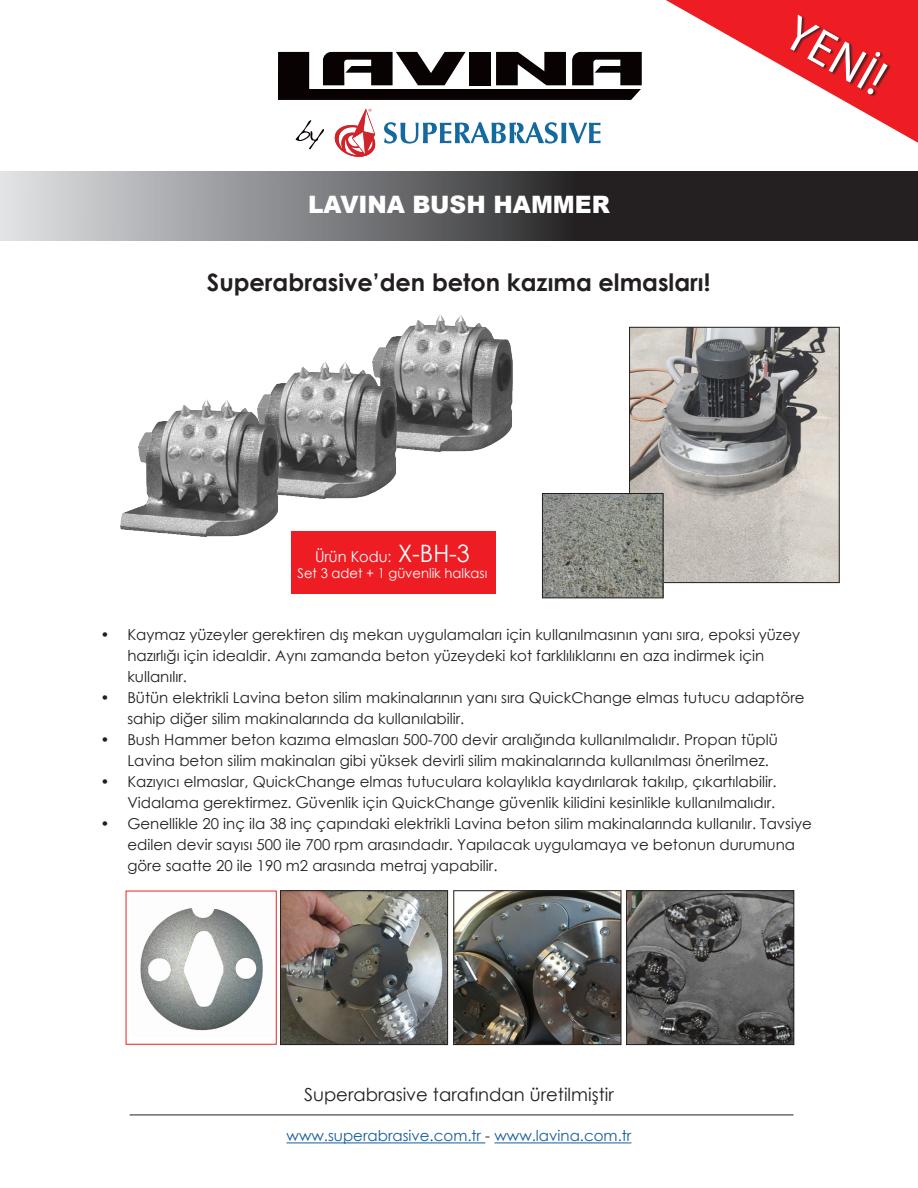
<style>
.page{position:relative;width:918px;height:1188px;background:#fff}
.page>*{position:absolute;margin:0;border:0;box-sizing:border-box;transform-origin:0 0}
.t1{font:49.65px "Myriad Pro";color:#fff}
.t2{font:700 24px "Century Gothic";color:#231f20}
.t3{font:900 24px "Arial";color:#fff}
.t4{font:18px "Century Gothic";color:#231f20}
.t5{font:15px/21px "Century Gothic";color:#231f20}
.t6{font:15px "Century Gothic";color:#175d9e}
.t7{font:15px "Century Gothic";color:#fff}
.t8{font:13.5px "Century Gothic";color:#fff}
.s1{font-size:24px}
.s2{color:#231f20}
</style>
<div class="page">
<svg style="left:0;top:171px;width:918px;height:69px;background:#636264"></svg>
<hr style="left:287px;top:1142px;width:198px;height:1px;background:#175d9e">
<hr style="left:494px;top:1142px;width:137px;height:1px;background:#175d9e">
<hr style="left:130px;top:1115px;width:664px;height:1px;background:#231f20">
<div style="left:291px;top:531px;width:204px;height:63px;background:#ee1d23"></div>
<img style="left:386px;top:314px;width:127px;height:138px">
<img style="left:278px;top:346px;width:125px;height:153px">
<img style="left:120px;top:384px;width:164px;height:153px">
<img style="left:282px;top:892px;width:164px;height:151px">
<div style="left:280px;top:890px;width:168px;height:155px;border:1px solid #231f20"></div>
<img style="left:455px;top:892px;width:164px;height:151px">
<div style="left:453px;top:890px;width:168px;height:155px;border:1px solid #231f20"></div>
<img style="left:628px;top:892px;width:164px;height:151px">
<div style="left:626px;top:890px;width:168px;height:155px;border:1px solid #231f20"></div>
<img style="left:140px;top:908px;width:123px;height:123px">
<div style="left:126px;top:891px;width:151px;height:154px;border:1px solid #ee1d23"></div>
<img style="left:631px;top:329px;width:207px;height:252px">
<div style="left:629px;top:327px;width:211px;height:256px;border:1px solid #231f20"></div>
<img style="left:544px;top:495px;width:117px;height:101px">
<div style="left:542px;top:493px;width:121px;height:105px;border:1px solid #231f20"></div>
<svg style="left:334px;top:109px;width:42px;height:48px"></svg>
<svg style="left:384px;top:122px;width:217px;height:22px"></svg>
<svg style="left:278px;top:52px;width:364px;height:48px"></svg>
<svg style="left:296px;top:120px;width:28px;height:29px"></svg>
<svg style="left:666px;top:0;width:252px;height:143px"></svg>
<div style="left:790px;top:14px;width:102px;height:84px;background:#231f20;opacity:.75"></div>
<p class="t3" style="left:308px;top:187px;width:303px">LAVINA BUSH HAMMER</p>
<p class="t2" style="left:207px;top:264px;width:505px">Superabrasive’den beton kazıma elmasları!</p>
<p class="t1" style="left:805px;top:2px;width:109px;rotate:30deg">YENİ!</p>
<p class="t7" style="left:315px;top:546px;width:156px">Ürün Kodu: <span class="s1">X-BH-3</span></p>
<p class="t8" style="left:298px;top:564px;width:191px">Set 3 adet + 1 güvenlik halkası</p>
<p class="t5" style="left:127px;top:624px;width:674px;text-indent:-27px">• Kaymaz yüzeyler gerektiren dış mekan uygulamaları için kullanılmasının yanı sıra, epoksi yüzey hazırlığı için idealdir. Aynı zamanda beton yüzeydeki kot farklılıklarını en aza indirmek için kullanılır.</p>
<p class="t5" style="left:127px;top:687px;width:679px;text-indent:-27px">• Bütün elektrikli Lavina beton silim makinalarının yanı sıra QuickChange elmas tutucu adaptöre sahip diğer silim makinalarında da kullanılabilir.</p>
<p class="t5" style="left:127px;top:729px;width:652px;text-indent:-27px">• Bush Hammer beton kazıma elmasları 500-700 devir aralığında kullanılmalıdır. Propan tüplü<br>Lavina beton silim makinaları gibi yüksek devirli silim makinalarında kullanılması önerilmez.</p>
<p class="t5" style="left:100px;top:771px;width:678px;text-align:right">• Kazıyıcı elmaslar, QuickChange elmas tutuculara kolaylıkla kaydırılarak takılıp, çıkartılabilir.<br>Vidalama gerektirmez. Güvenlik için QuickChange güvenlik kilidini kesinlikle kullanılmalıdır.</p>
<p class="t5" style="left:127px;top:813px;width:686px;text-indent:-27px">• Genellikle 20 inç ila 38 inç çapındaki elektrikli Lavina beton silim makinalarında kullanılır. Tavsiye edilen devir sayısı 500 ile 700 rpm arasındadır. Yapılacak uygulamaya ve betonun durumuna göre saatte 20 ile 190 m2 arasında metraj yapabilir.</p>
<p class="t4" style="left:304px;top:1082px;width:311px">Superabrasive tarafından üretilmiştir</p>
<p class="t6" style="left:287px;top:1126px;width:346px">www.superabrasive.com.tr <span class="s2">-</span> www.lavina.com.tr</p>
</div>
